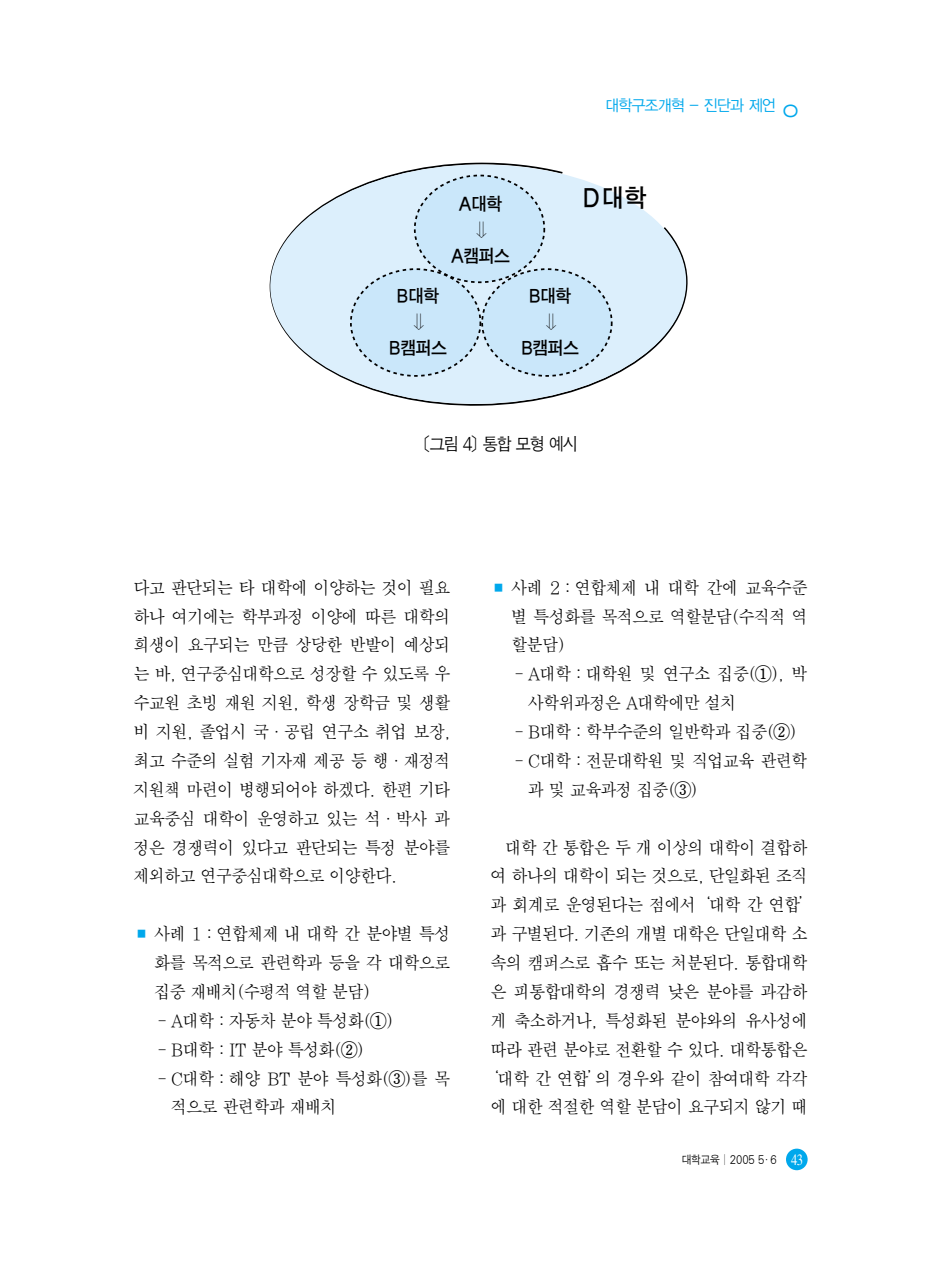
<style>
.page{position:relative;width:932px;height:1270px;background:#fff}
.page>*{position:absolute;margin:0;border:0;box-sizing:border-box;transform-origin:0 0}
.t1{font:24.5px "SM Ago T";color:#000;scale:.94 1}
.t2{font:17.5px/28.9px "SM Amu";letter-spacing:-.065em;color:#000;text-align:justify;scale:.94 1}
.t3{font:17.5px "SM Ago T";letter-spacing:-.07em;color:#000;scale:.94 1}
.t4{font:17.5px "SM Ago J";letter-spacing:-.1em;color:#000;scale:.9 1}
.t5{font:15.75px "YGO12";letter-spacing:-.12em;color:#00a8ec;scale:.95 1}
.t6{font:11.38px "SM Ago J";letter-spacing:-.07em;color:#000;scale:.9 1}
.s1{font-family:"Courier";font-size:28px}
.s2{color:#00a8ec}
.s3{font-family:"Times";font-size:15.75px;color:#fff}
</style>
<div class="page">
<svg style="left:269px;top:162px;width:539px;height:1009px"></svg>
<svg style="left:476px;top:222px;width:10px;height:16px"></svg>
<svg style="left:414px;top:314px;width:10px;height:16px"></svg>
<svg style="left:546px;top:314px;width:10px;height:16px"></svg>
<p class="t5" style="left:605px;top:98px;width:206px">대학구조개혁 - 진단과 제언 <span class="s1">o</span></p>
<p class="t3" style="left:458px;top:196px;width:49px">A대학</p>
<p class="t3" style="left:450px;top:248px;width:65px">A캠퍼스</p>
<p class="t3" style="left:396px;top:288px;width:47px">B대학</p>
<p class="t3" style="left:389px;top:340px;width:64px">B캠퍼스</p>
<p class="t1" style="left:582px;top:187px;width:71px">D대학</p>
<p class="t3" style="left:528px;top:288px;width:47px">B대학</p>
<p class="t3" style="left:521px;top:340px;width:64px">B캠퍼스</p>
<p class="t4" style="left:414px;top:436px;width:184px">〔그림 4〕통합 모형 예시</p>
<p class="t2" style="left:133px;top:574px;width:339px">다고 판단되는 타 대학에 이양하는 것이 필요 하나 여기에는 학부과정 이양에 따른 대학의 희생이 요구되는 만큼 상당한 반발이 예상되 는 바, 연구중심대학으로 성장할 수 있도록 우 수교원 초빙 재원 지원, 학생 장학금 및 생활 비 지원, 졸업시 국·공립 연구소 취업 보장, 최고 수준의 실험 기자재 제공 등 행·재정적 지원책 마련이 병행되어야 하겠다. 한편 기타 교육중심 대학이 운영하고 있는 석·박사 과 정은 경쟁력이 있다고 판단되는 특정 분야를 제외하고 연구중심대학으로 이양한다.</p>
<p class="t2" style="left:154px;top:920px;width:317px;text-indent:-21px"><span class="s2">■</span> 사례 1：연합체제 내 대학 간 분야별 특성 화를 목적으로 관련학과 등을 각 대학으로 집중 재배치(수평적 역할 분담)</p>
<p class="t2" style="left:158px;top:1007px;width:252px">- A대학：자동차 분야 특성화(①)</p>
<p class="t2" style="left:158px;top:1036px;width:221px">- B대학：IT 분야 특성화(②)</p>
<p class="t2" style="left:171px;top:1065px;width:299px;text-indent:-13px">- C대학：해양 BT 분야 특성화(③)를 목 적으로 관련학과 재배치</p>
<p class="t2" style="left:511px;top:574px;width:317px;text-indent:-21px"><span class="s2">■</span> 사례 2：연합체제 내 대학 간에 교육수준 별 특성화를 목적으로 역할분담(수직적 역 할분담)</p>
<p class="t2" style="left:528px;top:661px;width:299px;text-indent:-13px">- A대학：대학원 및 연구소 집중(①), 박 사학위과정은 A대학에만 설치</p>
<p class="t2" style="left:515px;top:718px;width:301px">- B대학：학부수준의 일반학과 집중(②)</p>
<p class="t2" style="left:528px;top:747px;width:299px;text-indent:-13px">- C대학：전문대학원 및 직업교육 관련학 과 및 교육과정 집중(③)</p>
<p class="t2" style="left:505px;top:834px;width:323px">대학 간 통합은 두 개 이상의 대학이 결합하</p>
<p class="t2" style="left:490px;top:863px;width:339px">여 하나의 대학이 되는 것으로, 단일화된 조직</p>
<p class="t2" style="left:490px;top:892px;width:348px">과 회계로 운영된다는 점에서‘대학 간 연합’</p>
<p class="t2" style="left:490px;top:920px;width:339px">과 구별된다. 기존의 개별 대학은 단일대학 소</p>
<p class="t2" style="left:490px;top:949px;width:339px">속의 캠퍼스로 흡수 또는 처분된다. 통합대학</p>
<p class="t2" style="left:490px;top:978px;width:339px">은 피통합대학의 경쟁력 낮은 분야를 과감하</p>
<p class="t2" style="left:490px;top:1007px;width:339px">게 축소하거나, 특성화된 분야와의 유사성에</p>
<p class="t2" style="left:490px;top:1036px;width:339px">따라 관련 분야로 전환할 수 있다. 대학통합은</p>
<p class="t2" style="left:482px;top:1065px;width:348px">‘대학 간 연합’의 경우와 같이 참여대학 각각</p>
<p class="t2" style="left:490px;top:1094px;width:339px">에 대한 적절한 역할 분담이 요구되지 않기 때</p>
<p class="t6" style="left:681px;top:1155px;width:137px">대학교육 | 2005 5₩6 <span class="s3">43</span></p>
</div>
